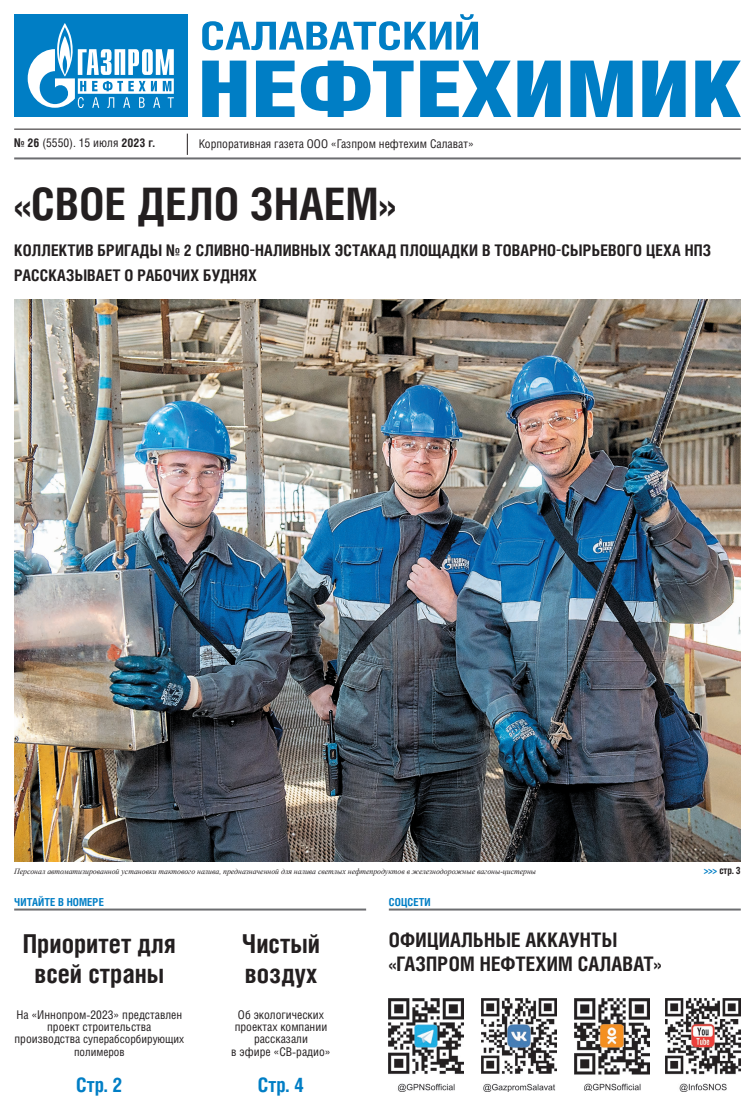
<style>
.page{position:relative;width:755px;height:1106px;background:#fff}
.page>*{position:absolute;margin:0;border:0;box-sizing:border-box;transform-origin:0 0}
.t1{font:700 44.8px "Helios Cond";letter-spacing:.01em;color:#231f20}
.t2{font:700 26px/30px "Helios Cond";color:#231f20;text-align:center}
.t3{font:700 20px/24.2px "Helios Cond";letter-spacing:.01em;color:#231f20}
.t4{font:700 20px "Helios Cond";color:#007ec5}
.t5{font:700 16px/24.2px "Helios Cond";letter-spacing:.01em;color:#231f20}
.t6{font:12px/12.1px "Helios Cond";color:#231f20;text-align:center}
.t7{font:11.5px/12.1px "Helios Cond";color:#231f20;text-align:center}
.t8{font:700 11px "Helios Cond";letter-spacing:.01em;color:#007ec5}
.t9{font:700 10px "Helios Cond";color:#231f20}
.t10{font:italic 8px "Times New Roman";letter-spacing:-.005em;color:#231f20}
.s1{font-weight:700}
.s2{color:#007ec5}
.s3{font-size:12px}
</style>
<div class="page">
<hr style="left:14px;top:129px;width:726px;height:1px;background:#231f20">
<svg style="left:187px;top:134px;width:1px;height:21px"></svg>
<div style="left:14px;top:14px;width:173px;height:103px;background:#007ec5"></div>
<svg style="left:28px;top:23px;width:146px;height:85px"></svg>
<svg style="left:202px;top:14px;width:275px;height:36px"></svg>
<svg style="left:202px;top:61px;width:44px;height:56px"></svg>
<svg style="left:256px;top:61px;width:38px;height:56px"></svg>
<svg style="left:300px;top:61px;width:113px;height:56px"></svg>
<svg style="left:420px;top:61px;width:91px;height:56px"></svg>
<svg style="left:517px;top:61px;width:43px;height:56px;background:#2892ce"></svg>
<svg style="left:570px;top:61px;width:62px;height:56px"></svg>
<svg style="left:642px;top:61px;width:43px;height:56px;background:#2791cd"></svg>
<svg style="left:695px;top:61px;width:45px;height:56px"></svg>
<hr style="left:14px;top:157px;width:726px;height:2px;background:#6c6d70">
<img style="left:481px;top:998px;width:75px;height:93px">
<img style="left:574px;top:998px;width:74px;height:92px">
<img style="left:388px;top:998px;width:75px;height:93px">
<img style="left:665px;top:998px;width:75px;height:93px">
<hr style="left:388px;top:908px;width:352px;height:2px;background:#6c6d70">
<hr style="left:14px;top:908px;width:352px;height:2px;background:#6c6d70">
<img style="left:14px;top:300px;width:726px;height:562px">
<p class="t6" style="left:14px;top:137px;width:142px"><span class="s1">№ 26</span> (5550). 15 июля <span class="s1">2023 г.</span></p>
<p class="t6" style="left:198px;top:137px;width:276px">Корпоративная газета ООО «Газпром нефтехим Салават»</p>
<h1 class="t1" style="left:14px;top:173px;width:382px">«СВОЕ ДЕЛО ЗНАЕМ»</h1>
<h3 class="t5" style="left:14px;top:238px;width:698px">КОЛЛЕКТИВ БРИГАДЫ № 2 СЛИВНО-НАЛИВНЫХ ЭСТАКАД ПЛОЩАДКИ В ТОВАРНО-СЫРЬЕВОГО ЦЕХА НПЗ<br>РАССКАЗЫВАЕТ О РАБОЧИХ БУДНЯХ</h3>
<p class="t10" style="left:14px;top:865px;width:523px">Персонал автоматизированной установки тактового налива, предназначенной для налива светлых нефтепродуктов в железнодорожные вагоны-цистерны</p>
<p class="t9" style="left:703px;top:863px;width:39px"><span class="s2">&gt;&gt;&gt;</span> стр. 3</p>
<p class="t8" style="left:14px;top:895px;width:91px">ЧИТАЙТЕ В НОМЕРЕ</p>
<p class="t8" style="left:388px;top:895px;width:43px">СОЦСЕТИ</p>
<h2 class="t2" style="left:23px;top:928px;width:154px">Приоритет для всей страны</h2>
<p class="t6" style="left:16px;top:1008px;width:167px">На «Иннопром-2023» представлен проект строительства</p>
<p class="t7" style="left:14px;top:1033px;width:171px"><span class="s3">производства</span> суперабсорбирующих полимеров</p>
<h3 class="t4" style="left:76px;top:1071px;width:48px">Стр. 2</h3>
<h3 class="t3" style="left:388px;top:927px;width:274px">ОФИЦИАЛЬНЫЕ АККАУНТЫ «ГАЗПРОМ НЕФТЕХИМ САЛАВАТ»</h3>
<h2 class="t2" style="left:242px;top:928px;width:79px;text-align:left">Чистый воздух</h2>
<p class="t6" style="left:231px;top:1008px;width:101px">Об экологических проектах компании рассказали<br>в эфире «СВ-радио»</p>
<h3 class="t4" style="left:258px;top:1071px;width:48px">Стр. 4</h3>
</div>
